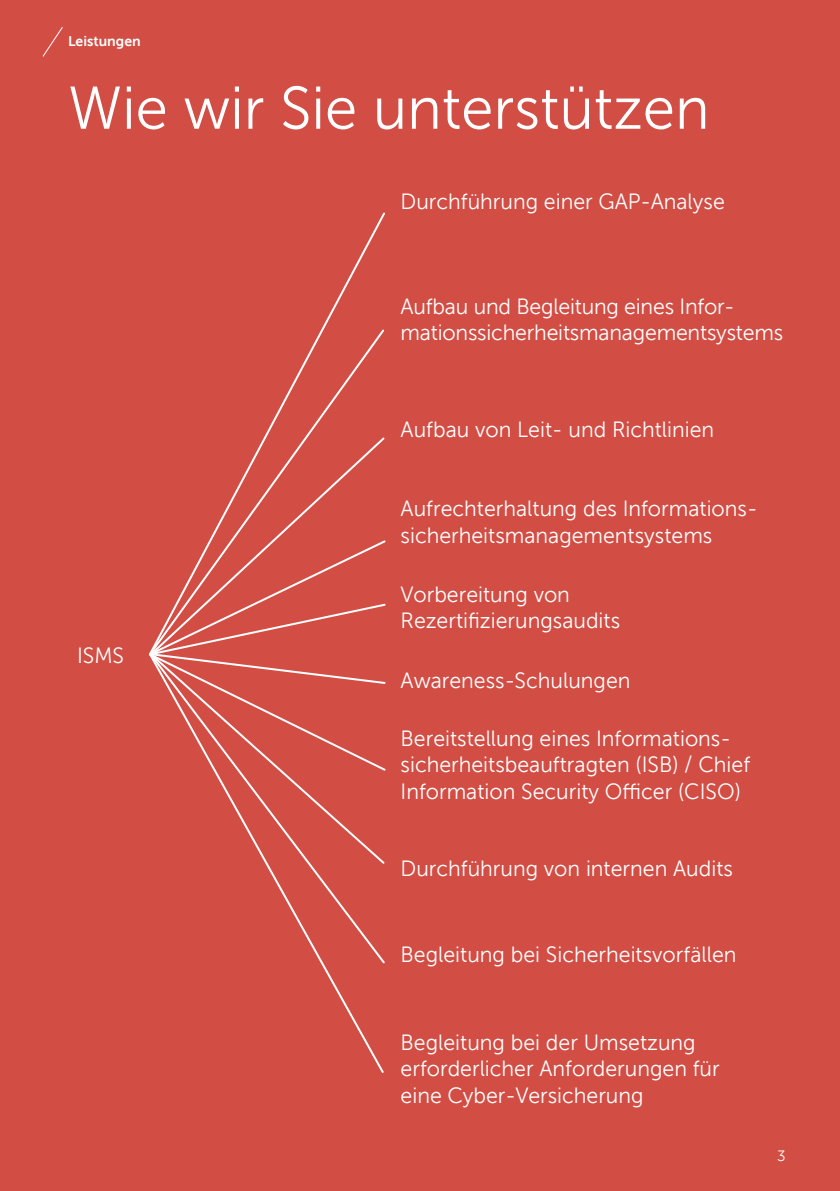
<style>
.page{position:relative;width:840px;height:1191px;background:#fff}
.page>*{position:absolute;margin:0;border:0;box-sizing:border-box;transform-origin:0 0}
.t1{font:700 60px "Museofordhpg";color:#fff}
.t2{font:700 22px/26.4px "Museofordhpg";color:#fff}
.t3{font:700 15px "Museofordhpg";color:#fff}
.t4{font:800 14px "Museofordhpg";color:#fff}
</style>
<div class="page">
<div style="left:0;top:0;width:839px;height:1191px;background:#d24d44"></div>
<svg style="left:42px;top:27px;width:21px;height:30px"></svg>
<svg style="left:214px;top:772px;width:171px;height:301px"></svg>
<svg style="left:265px;top:328px;width:119px;height:107px"></svg>
<svg style="left:210px;top:435px;width:175px;height:104px"></svg>
<svg style="left:149px;top:539px;width:237px;height:233px"></svg>
<p class="t4" style="left:68px;top:34px;width:74px">Leistungen</p>
<h1 class="t1" style="left:68px;top:76px;width:642px">Wie wir Sie unterstützen</h1>
<p class="t2" style="left:400px;top:189px;width:325px">Durchführung einer GAP-Analyse</p>
<p class="t2" style="left:400px;top:293px;width:384px">Aufbau und Begleitung eines Infor&shy;mationssicherheitsmanagementsystems</p>
<p class="t2" style="left:77px;top:642px;width:49px">ISMS</p>
<p class="t2" style="left:400px;top:416px;width:315px">Aufbau von Leit- und Richtlinien</p>
<p class="t2" style="left:400px;top:495px;width:358px">Aufrechterhaltung des Informations&shy;sicherheitsmanagementsystems</p>
<p class="t2" style="left:400px;top:581px;width:221px">Vorbereitung von<br>Rezertifizierungsaudits</p>
<p class="t2" style="left:400px;top:667px;width:231px">Awareness-Schulungen</p>
<p class="t2" style="left:400px;top:725px;width:351px">Bereitstellung eines Informations&shy;sicherheitsbeauftragten (ISB) / Chief<br>Information Security Officer (CISO)</p>
<p class="t2" style="left:400px;top:855px;width:334px">Durchführung von internen Audits</p>
<p class="t2" style="left:400px;top:941px;width:337px">Begleitung bei Sicherheitsvorfällen</p>
<p class="t2" style="left:400px;top:1029px;width:320px">Begleitung bei der Umsetzung erforderlicher Anforderungen für eine Cyber-Versicherung</p>
<p class="t3" style="left:776px;top:1147px;width:10px">3</p>
</div>
